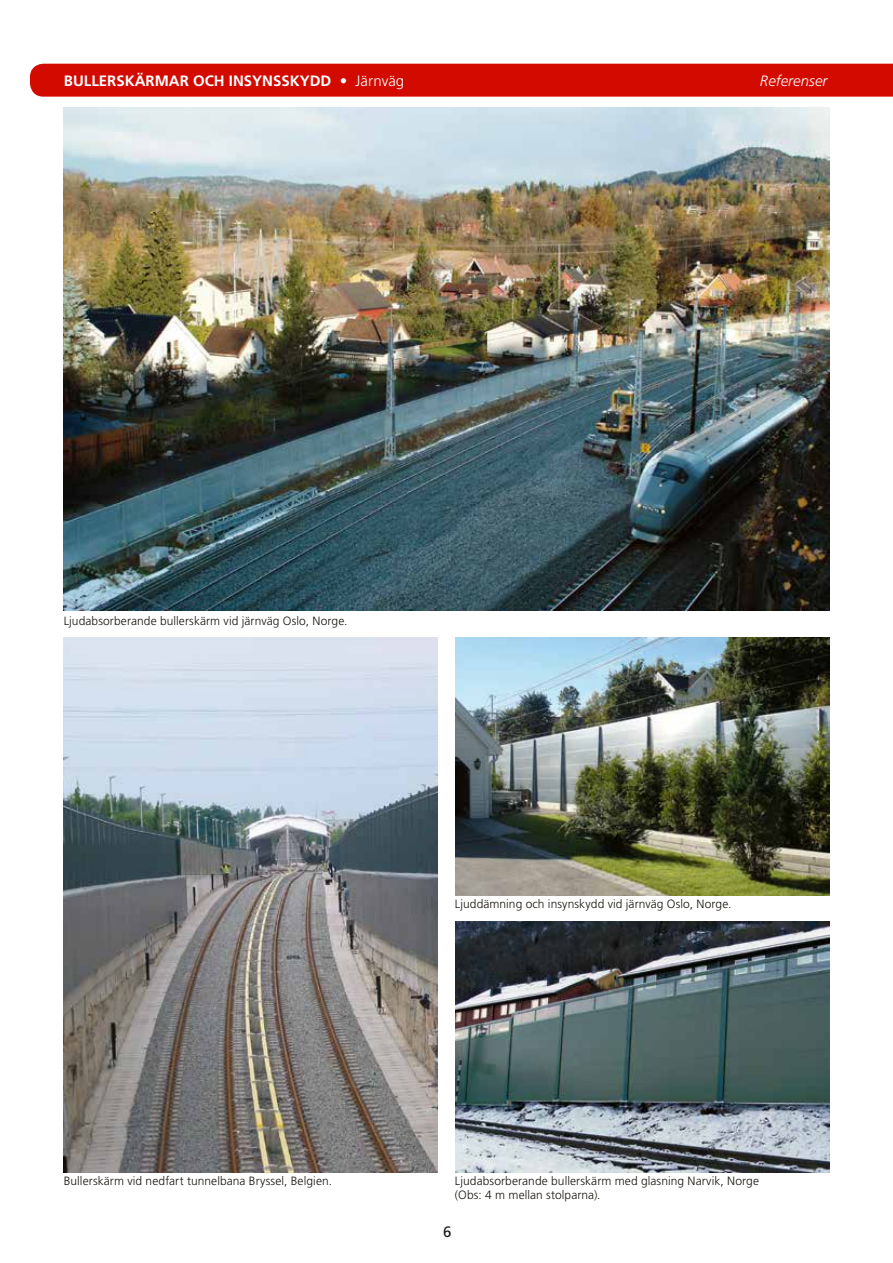
<style>
.page{position:relative;width:893px;height:1263px;background:#fff}
.page>*{position:absolute;margin:0;border:0;box-sizing:border-box;transform-origin:0 0}
.t1{font:700 15px "Frutiger LT Std";color:#fff}
.t2{font:italic 300 15px "Frutiger LT Std";color:#fff}
.t3{font:15px "Frutiger LT Std";color:#1a160f}
.t4{font:300 12px/14.4px "Frutiger LT Std";letter-spacing:.005em;color:#1a160f}
.s1{font-weight:300}
</style>
<div class="page">
<img style="left:455px;top:921px;width:374px;height:251px">
<img style="left:64px;top:638px;width:374px;height:534px">
<img style="left:455px;top:638px;width:374px;height:257px">
<img style="left:64px;top:108px;width:765px;height:503px">
<div style="left:30px;top:64px;width:863px;height:33px;background:#d30a00"></div>
<p class="t1" style="left:64px;top:72px;width:342px">BULLERSKÄRMAR OCH INSYNSSKYDD • <span class="s1">Järnväg</span></p>
<p class="t2" style="left:760px;top:72px;width:69px">Referenser</p>
<p class="t4" style="left:64px;top:614px;width:285px">Ljudabsorberande bullerskärm vid järnväg Oslo, Norge.</p>
<p class="t4" style="left:64px;top:1174px;width:270px">Bullerskärm vid nedfart tunnelbana Bryssel, Belgien.</p>
<p class="t4" style="left:455px;top:897px;width:278px">Ljuddämning och insynskydd vid järnväg Oslo, Norge.</p>
<p class="t4" style="left:455px;top:1173px;width:306px">Ljudabsorberande bullerskärm med glasning Narvik, Norge (Obs: 4 m mellan stolparna).</p>
<p class="t3" style="left:443px;top:1223px;width:10px">6</p>
</div>
